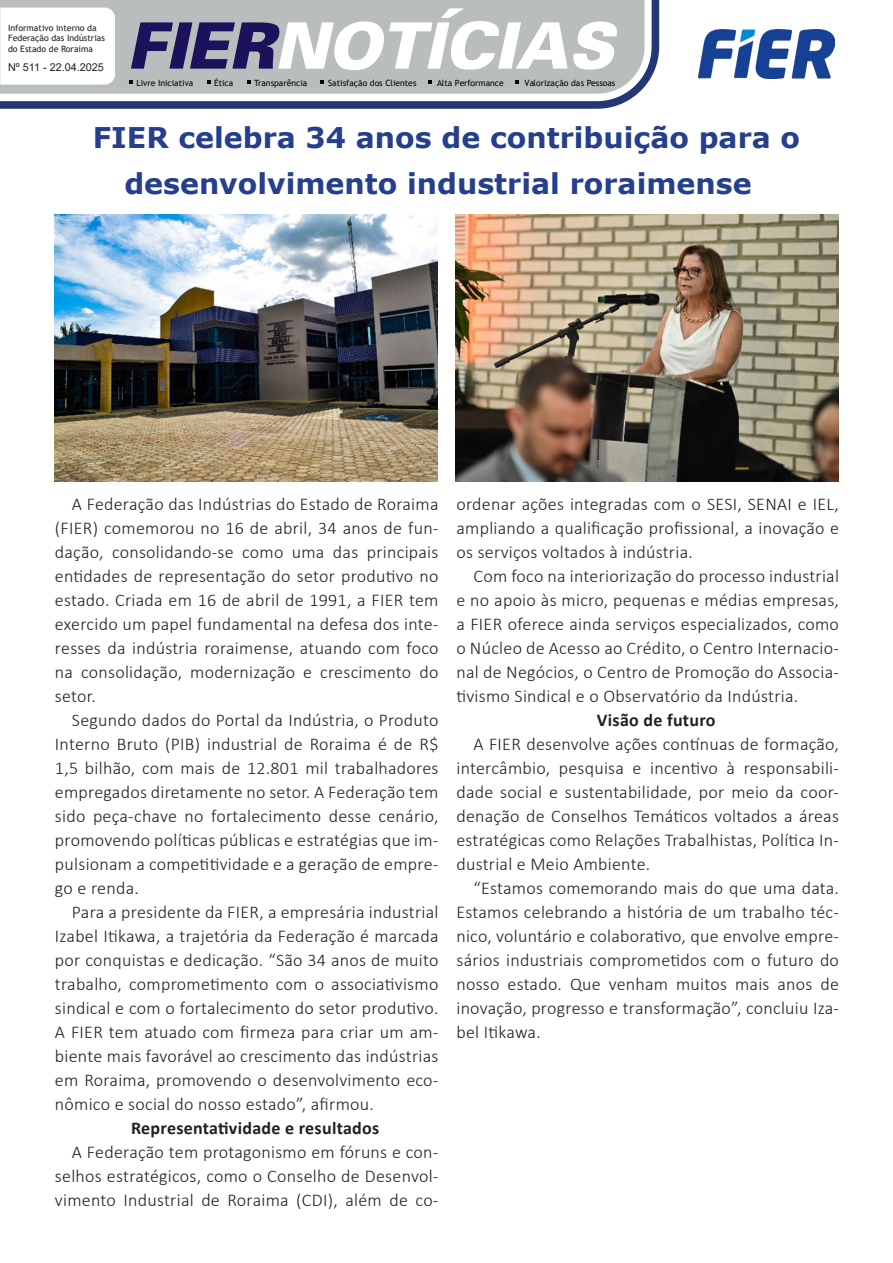
<style>
.page{position:relative;width:893px;height:1263px;background:#fff}
.page>*{position:absolute;margin:0;border:0;box-sizing:border-box;transform-origin:0 0}
.t1{font:700 28.5px/46.5px "Verdana";color:#253f8e;text-align:center}
.t2{font:300 18px/24px "Calibri";letter-spacing:.015em;color:#231f20;text-align:justify}
.t3{font:700 18px "Calibri";letter-spacing:.015em;color:#231f20}
.t4{font:10.8px "Arial";color:#231f20}
.t5{font:8.7px/10.5px "Trebuchet MS";color:#231f20}
.t6{font:8.55px "Trebuchet MS";color:#040504}
</style>
<div class="page">
<svg style="left:0;top:0;width:659px;height:109px;fill:#babdbe"></svg>
<img style="left:699px;top:30px;width:135px;height:48px">
<img style="left:54px;top:215px;width:383px;height:266px">
<img style="left:455px;top:215px;width:384px;height:267px">
<p class="t5" style="left:8px;top:22px;width:90px">Informativo interno da</p>
<p class="t5" style="left:8px;top:33px;width:98px">Federação das Indústrias do Estado de Roraima</p>
<p class="t4" style="left:8px;top:60px;width:97px">Nº 511 - 22.04.2025</p>
<p class="t6" style="left:136px;top:77px;width:59px">Livre Iniciativa</p>
<p class="t6" style="left:214px;top:77px;width:21px">Ética</p>
<p class="t6" style="left:254px;top:77px;width:55px">Transparência</p>
<p class="t6" style="left:328px;top:77px;width:90px">Satisfação dos Clientes</p>
<p class="t6" style="left:437px;top:77px;width:68px">Alta Performance</p>
<p class="t6" style="left:525px;top:77px;width:92px">Valorização das Pessoas</p>
<p class="t1" style="left:93px;top:113px;width:709px">FIER celebra 34 anos de contribuição para o desenvolvimento industrial roraimense</p>
<p class="t2" style="left:55px;top:491px;width:385px;text-indent:17px">A Federação das Indústrias do Estado de Roraima (FIER) comemorou no 16 de abril, 34 anos de fun&shy;dação, consolidando-se como uma das principais entidades de representação do setor produtivo no estado. Criada em 16 de abril de 1991, a FIER tem exercido um papel fundamental na defesa dos inte&shy;resses da indústria roraimense, atuando com foco na consolidação, modernização e crescimento do setor.</p>
<p class="t2" style="left:55px;top:707px;width:385px;text-indent:17px">Segundo dados do Portal da Indústria, o Produto Interno Bruto (PIB) industrial de Roraima é de R$ 1,5 bilhão, com mais de 12.801 mil trabalhadores empregados diretamente no setor. A Federação tem sido peça-chave no fortalecimento desse cenário, promovendo políticas públicas e estratégias que im&shy;pulsionam a competitividade e a geração de empre&shy;go e renda.</p>
<p class="t2" style="left:55px;top:899px;width:385px;text-indent:17px">Para a presidente da FIER, a empresária industrial Izabel Itikawa, a trajetória da Federação é marcada por conquistas e dedicação. “São 34 anos de muito trabalho, comprometimento com o associativismo sindical e com o fortalecimento do setor produtivo.<br>A FIER tem atuado com firmeza para criar um am&shy;biente mais favorável ao crescimento das indústrias em Roraima, promovendo o desenvolvimento eco&shy;nômico e social do nosso estado”, afirmou.</p>
<p class="t3" style="left:131px;top:1115px;width:250px">Representatividade e resultados</p>
<p class="t2" style="left:55px;top:1139px;width:385px;text-indent:17px">A Federação tem protagonismo em fóruns e con&shy;selhos estratégicos, como o Conselho de Desenvol&shy;vimento Industrial de Roraima (CDI), além de co-</p>
<p class="t2" style="left:456px;top:491px;width:384px">ordenar ações integradas com o SESI, SENAI e IEL, ampliando a qualificação profissional, a inovação e os serviços voltados à indústria.</p>
<p class="t2" style="left:456px;top:563px;width:384px;text-indent:17px">Com foco na interiorização do processo industrial e no apoio às micro, pequenas e médias empresas, a FIER oferece ainda serviços especializados, como o Núcleo de Acesso ao Crédito, o Centro Internacio&shy;nal de Negócios, o Centro de Promoção do Associa&shy;tivismo Sindical e o Observatório da Indústria.</p>
<p class="t3" style="left:597px;top:707px;width:120px">Visão de futuro</p>
<p class="t2" style="left:456px;top:731px;width:384px;text-indent:17px">A FIER desenvolve ações contínuas de formação, intercâmbio, pesquisa e incentivo à responsabili&shy;dade social e sustentabilidade, por meio da coor&shy;denação de Conselhos Temáticos voltados a áreas estratégicas como Relações Trabalhistas, Política In&shy;dustrial e Meio Ambiente.</p>
<p class="t2" style="left:456px;top:875px;width:384px;text-indent:17px">“Estamos comemorando mais do que uma data.<br>Estamos celebrando a história de um trabalho téc&shy;nico, voluntário e colaborativo, que envolve empre&shy;sários industriais comprometidos com o futuro do nosso estado. Que venham muitos mais anos de inovação, progresso e transformação”, concluiu Iza&shy;bel Itikawa.</p>
</div>
